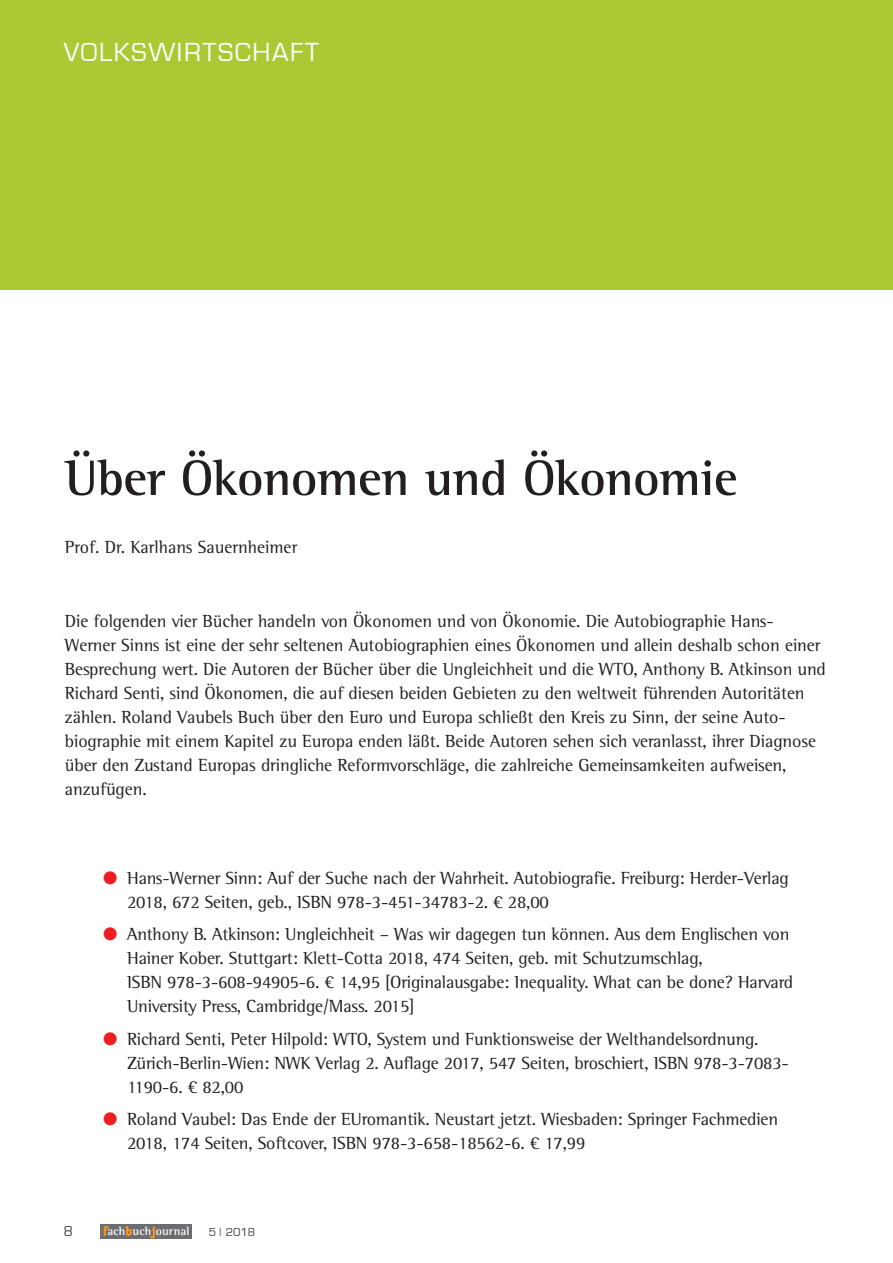
<style>
.page{position:relative;width:893px;height:1263px;background:#fff}
.page>*{position:absolute;margin:0;border:0;box-sizing:border-box;transform-origin:0 0}
.Überschrift_1{font:700 51px "Rotis Semi Serif Std";letter-spacing:-.01em;color:#231f20}
.t1{font:27px "Eurostile";letter-spacing:.06em;color:#fff}
.Vorspann{font:18px/24px "Rotis Semi Serif Std";letter-spacing:-.01em;color:#231f20}
.Autor{font:18px "Rotis Semi Serif Std";color:#231f20}
.t2{font:15px "Eurostile";color:#3e3e3f}
.t3{font:700 12px "Rotis Semi Serif Std";letter-spacing:.02em;color:#fff}
.t4{font:12px "Eurostile";color:#3e3e3f}
.s1{color:#ee1d23}
.s2{color:#6c6d70}
.s3{color:#f7931d}
</style>
<div class="page">
<svg style="left:101px;top:1225px;width:91px;height:14px"></svg>
<div style="left:102px;top:1225px;width:89px;height:14px;background:#6c6d70"></div>
<svg style="left:103px;top:1226px;width:6px;height:10px"></svg>
<div style="left:0;top:0;width:893px;height:289px;background:#acc935"></div>
<svg style="left:125px;top:1226px;width:7px;height:10px"></svg>
<svg style="left:150px;top:1226px;width:5px;height:13px"></svg>
<p class="t1" style="left:64px;top:37px;width:257px">VOLKSWIRTSCHAFT</p>
<p class="Überschrift_1" style="left:65px;top:447px;width:674px">Über Ökonomen und Ökonomie</p>
<p class="Autor" style="left:65px;top:537px;width:234px">Prof. Dr. Karlhans Sauernheimer</p>
<p class="Vorspann" style="left:65px;top:609px;width:763px">Die folgenden vier Bücher handeln von Ökonomen und von Ökonomie. Die Autobiographie Hans-Werner Sinns ist eine der sehr seltenen Autobiographien eines Ökonomen und allein deshalb schon einer Besprechung wert. Die Autoren der Bücher über die Ungleichheit und die WTO, Anthony B. Atkinson und Richard Senti, sind Ökonomen, die auf diesen beiden Gebieten zu den weltweit führenden Autoritäten zählen. Roland Vaubels Buch über den Euro und Europa schließt den Kreis zu Sinn, der seine Auto&shy;biographie mit einem Kapitel zu Europa enden läßt. Beide Autoren sehen sich veranlasst, ihrer Diagnose über den Zustand Europas dringliche Reformvorschläge, die zahlreiche Gemeinsamkeiten aufweisen, anzufügen.</p>
<p class="Vorspann" style="left:127px;top:866px;width:663px;text-indent:-24px"><span class="s1">●</span> Hans-Werner Sinn: Auf der Suche nach der Wahrheit. Autobiografie. Freiburg: Herder-Verlag<br>2018, 672 Seiten, geb., ISBN 978-3-451-34783-2. € 28,00</p>
<p class="Vorspann" style="left:127px;top:922px;width:668px;text-indent:-24px"><span class="s1">●</span> Anthony B. Atkinson: Ungleichheit – Was wir dagegen tun können. Aus dem Englischen von Hainer Kober. Stuttgart: Klett-Cotta 2018, 474 Seiten, geb. mit Schutzumschlag,<br>ISBN 978-3-608-94905-6. € 14,95 [Originalausgabe: Inequality. What can be done? Harvard University Press, Cambridge/Mass. 2015]</p>
<p class="Vorspann" style="left:127px;top:1027px;width:663px;text-indent:-24px"><span class="s1">●</span> Richard Senti, Peter Hilpold: WTO, System und Funktionsweise der Welthandelsordnung.<br>Zürich-Berlin-Wien: NWK Verlag 2. Auflage 2017, 547 Seiten, broschiert, ISBN 978-3-7083-<br>1190-6. € 82,00</p>
<p class="Vorspann" style="left:127px;top:1107px;width:652px;text-indent:-24px"><span class="s1">●</span> Roland Vaubel: Das Ende der EUromantik. Neustart jetzt. Wiesbaden: Springer Fachmedien<br>2018, 174 Seiten, Softcover, ISBN 978-3-658-18562-6. € 17,99</p>
<p class="t2" style="left:64px;top:1223px;width:11px">8</p>
<p class="t4" style="left:209px;top:1226px;width:48px">5 <span class="s2">I</span> 2018</p>
<p class="t3" style="left:108px;top:1224px;width:84px">ach<span class="s3">b</span>uch<span class="s3">j</span>ournal</p>
</div>
